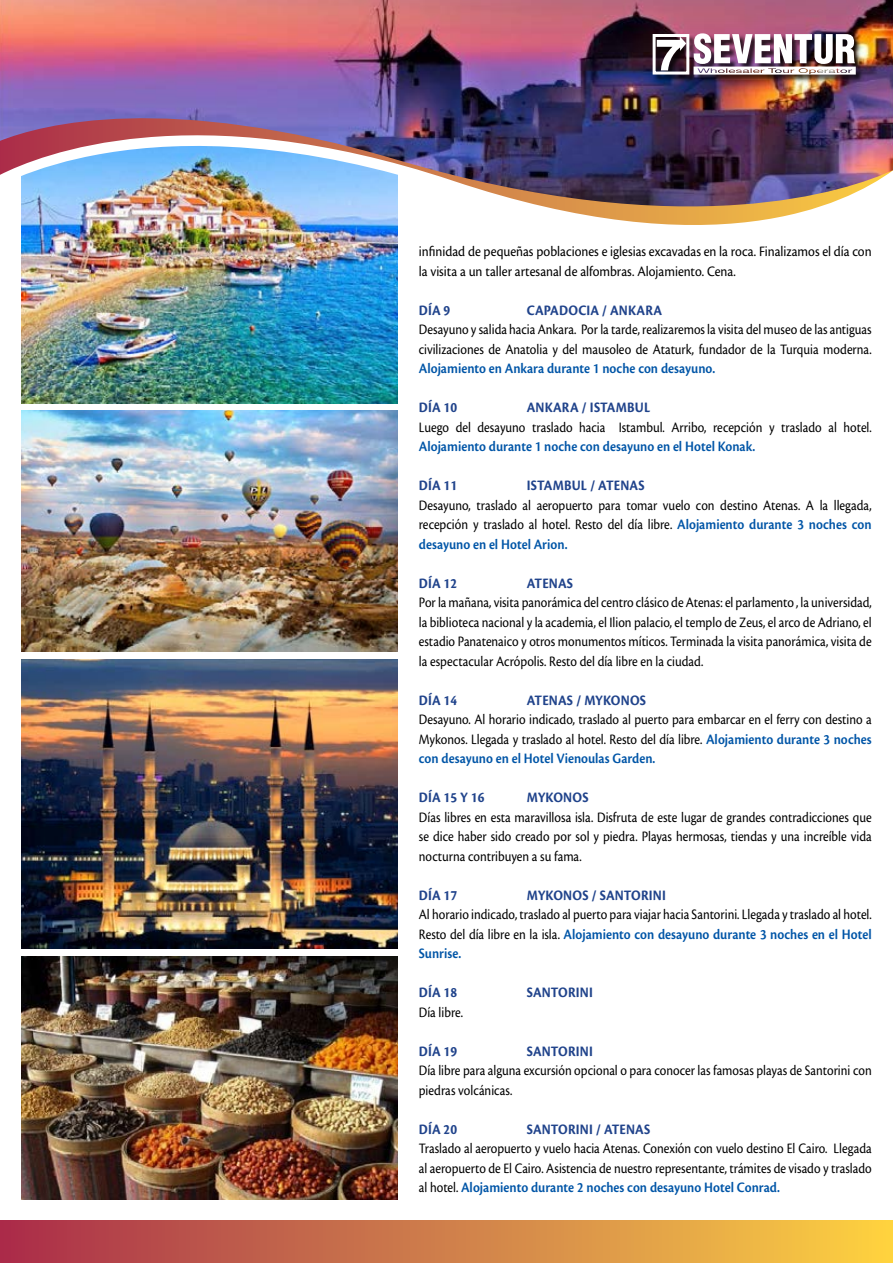
<style>
.page{position:relative;width:893px;height:1263px;background:#fff}
.page>*{position:absolute;margin:0;border:0;box-sizing:border-box;transform-origin:0 0}
.t1{font:15px/19.5px "Cronos Pro";color:#000;text-align:justify;scale:.87 1}
.t2{font:700 15px "Cronos Pro";letter-spacing:.01em;color:#20438b;scale:.9 1}
.t3{font:15px/19.5px "Cronos Pro";color:#000;scale:.9 1}
.t4{font:600 15px "Cronos Pro";color:#0055a7;scale:.9 1}
.s1{font-weight:600;color:#0055a7}
</style>
<div class="page">
<img style="left:21px;top:307px;width:377px;height:97px">
<img style="left:21px;top:410px;width:377px;height:242px">
<img style="left:21px;top:659px;width:377px;height:289px">
<img style="left:21px;top:267px;width:377px;height:40px">
<img style="left:21px;top:246px;width:377px;height:21px">
<img style="left:0;top:0;width:893px;height:246px">
<div style="left:653px;top:34px;width:211px;height:49px;background:#000;opacity:.77"></div>
<div style="left:653px;top:34px;width:36px;height:41px;border:3px solid #fff"></div>
<svg style="left:657px;top:37px;width:29px;height:33px"></svg>
<img style="left:694px;top:33px;width:162px;height:42px">
<div style="left:0;top:1220px;width:893px;height:43px;background:linear-gradient(to right,#a82e4d,#fbd144)"></div>
<img style="left:21px;top:957px;width:377px;height:242px">
<p class="t3" style="left:419px;top:242px;width:505px">infinidad de pequeñas poblaciones e iglesias excavadas en la roca. Finalizamos el día con la visita a un taller artesanal de alfombras. Alojamiento. Cena.</p>
<p class="t2" style="left:419px;top:301px;width:68px">DÍA 9 C</p>
<p class="t2" style="left:535px;top:301px;width:143px">APADOCIA / ANKARA</p>
<p class="t1" style="left:419px;top:320px;width:522px">Desayuno y salida hacia Ankara. Por la tarde, realizaremos la visita del museo de las antiguas civilizaciones de Anatolia y del mausoleo de Ataturk, fundador de la Turquia moderna.</p>
<p class="t4" style="left:419px;top:360px;width:331px">Alojamiento en Ankara durante 1 noche con desayuno.</p>
<p class="t2" style="left:419px;top:399px;width:73px">DÍA 10 A</p>
<p class="t2" style="left:536px;top:399px;width:129px">NKARA / ISTAMBUL</p>
<p class="t1" style="left:419px;top:417px;width:522px">Luego del desayuno traslado hacia Istambul. Arribo, recepción y traslado al hotel.</p>
<p class="t4" style="left:419px;top:438px;width:375px">Alojamiento durante 1 noche con desayuno en el Hotel Konak.</p>
<p class="t2" style="left:419px;top:477px;width:44px">DÍA 11</p>
<p class="t2" style="left:527px;top:477px;width:132px">ISTAMBUL / ATENAS</p>
<p class="t1" style="left:419px;top:495px;width:522px">Desayuno, traslado al aeropuerto para tomar vuelo con destino Atenas. A la llegada, recepción y traslado al hotel. Resto del día libre. <span class="s1">Alojamiento durante 3 noches con desayuno en el Hotel Arion.</span></p>
<p class="t2" style="left:419px;top:574px;width:44px">DÍA 12</p>
<p class="t2" style="left:527px;top:574px;width:53px">ATENAS</p>
<p class="t1" style="left:419px;top:593px;width:522px">Por la mañana, visita panorámica del centro clásico de Atenas: el parlamento , la universidad, la biblioteca nacional y la academia, el Ilion palacio, el templo de Zeus, el arco de Adriano, el estadio Panatenaico y otros monumentos míticos. Terminada la visita panorámica, visita de la espectacular Acrópolis. Resto del día libre en la ciudad.</p>
<p class="t2" style="left:419px;top:691px;width:44px">DÍA 14</p>
<p class="t2" style="left:527px;top:691px;width:134px">ATENAS / MYKONOS</p>
<p class="t1" style="left:419px;top:710px;width:522px">Desayuno. Al horario indicado, traslado al puerto para embarcar en el ferry con destino a Mykonos. Llegada y traslado al hotel. Resto del día libre. <span class="s1">Alojamiento durante 3 noches con desayuno en el Hotel Vienoulas Garden.</span></p>
<p class="t2" style="left:419px;top:789px;width:74px">DÍA 15 Y 16</p>
<p class="t2" style="left:527px;top:789px;width:70px">MYKONOS</p>
<p class="t1" style="left:419px;top:807px;width:522px">Días libres en esta maravillosa isla. Disfruta de este lugar de grandes contradicciones que se dice haber sido creado por sol y piedra. Playas hermosas, tiendas y una increíble vida nocturna contribuyen a su fama.</p>
<p class="t2" style="left:419px;top:886px;width:44px">DÍA 17</p>
<p class="t2" style="left:527px;top:886px;width:156px">MYKONOS / SANTORINI</p>
<p class="t1" style="left:419px;top:905px;width:522px">Al horario indicado, traslado al puerto para viajar hacia Santorini. Llegada y traslado al hotel.<br>Resto del día libre en la isla. <span class="s1">Alojamiento con desayuno durante 3 noches en el Hotel Sunrise.</span></p>
<p class="t2" style="left:419px;top:984px;width:44px">DÍA 18</p>
<p class="t2" style="left:527px;top:984px;width:75px">SANTORINI</p>
<p class="t1" style="left:419px;top:1002px;width:52px">Día libre.</p>
<p class="t2" style="left:419px;top:1042px;width:44px">DÍA 19</p>
<p class="t2" style="left:527px;top:1042px;width:75px">SANTORINI</p>
<p class="t1" style="left:419px;top:1061px;width:522px">Día libre para alguna excursión opcional o para conocer las famosas playas de Santorini con piedras volcánicas.</p>
<p class="t2" style="left:419px;top:1120px;width:44px">DÍA 20</p>
<p class="t2" style="left:527px;top:1120px;width:96px">SANTORINI / ATENAS</p>
<p class="t1" style="left:419px;top:1139px;width:522px">Traslado al aeropuerto y vuelo hacia Atenas. Conexión con vuelo destino El Cairo. Llegada al aeropuerto de El Cairo. Asistencia de nuestro representante, trámites de visado y traslado al hotel. <span class="s1">Alojamiento durante 2 noches con desayuno Hotel Conrad.</span></p>
</div>
